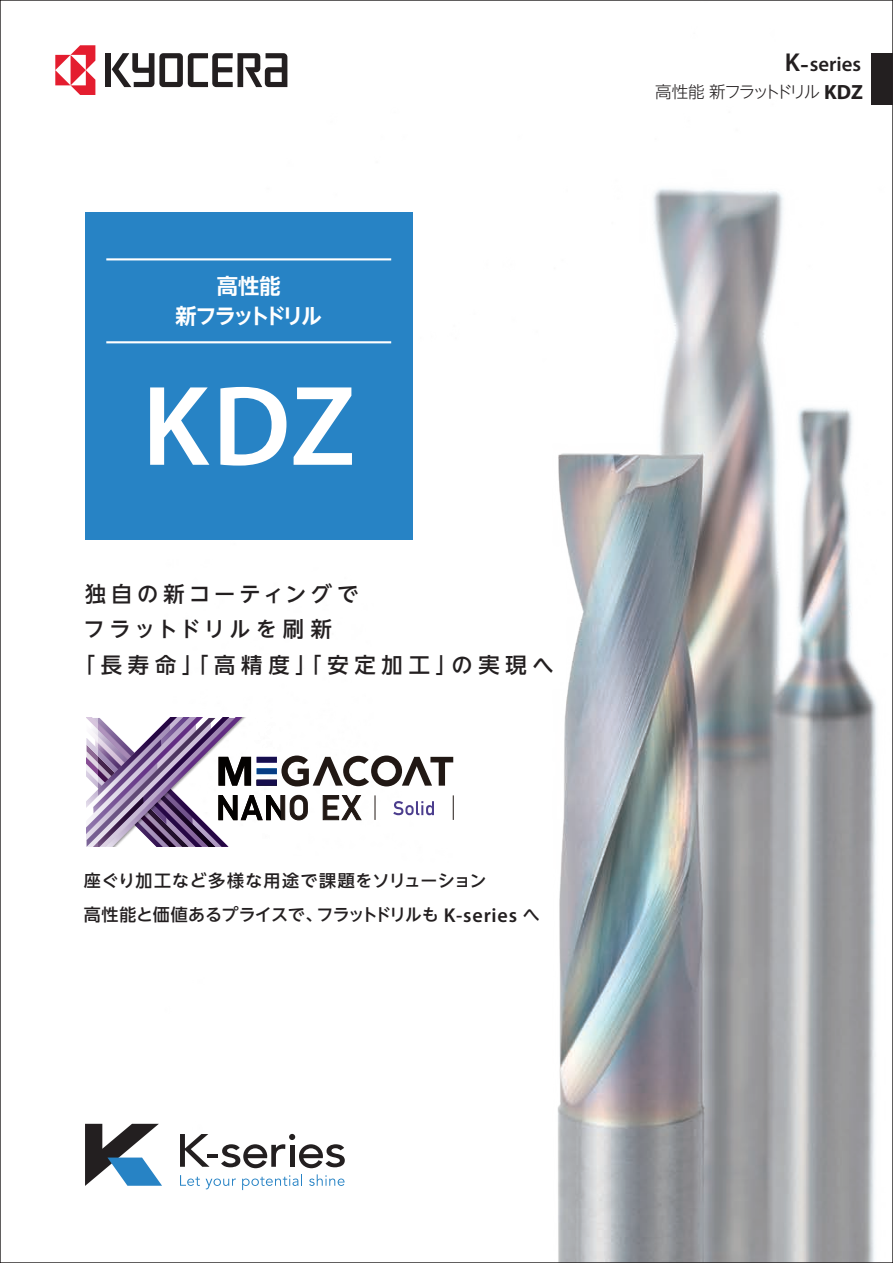
<style>
.page{position:relative;width:893px;height:1263px;background:#fff}
.page>*{position:absolute;margin:0;border:0;box-sizing:border-box;transform-origin:0 0}
.t1{font:600 114.75px "Myriad Pro";color:#fff}
.t2{font:500 21.3px "UD Shin Go NT Pro";letter-spacing:.195em;color:#231f20}
.t3{font:500 21.3px "UD Shin Go NT Pro";letter-spacing:.275em;color:#231f20}
.t4{font:700 21.3px/29.7px "UD Shin Go NT Pro De";letter-spacing:-.12em;color:#fff;text-align:center}
.t5{font:600 20.7px "Myriad Pro";color:#231f20}
.t6{font:500 16.95px/34px "UD Shin Go NT Pro";letter-spacing:-.005em;color:#231f20}
.t7{font:300 16.5px "UD Shin Go NT Pro";letter-spacing:-.13em;color:#231f20}
.s1{font-family:"Myriad Pro";font-weight:600;font-size:20.1px}
.s2{font-size:25.95px}
.s3{font-family:"Myriad Pro";font-weight:700;font-size:20.7px}
</style>
<div class="page">
<img style="left:165px;top:53px;width:726px;height:1208px">
<svg style="left:87px;top:718px;width:367px;height:129px"></svg>
<div style="left:85px;top:213px;width:327px;height:327px;background:#2783c5"></div>
<div style="left:872px;top:53px;width:21px;height:51px;background:#231f20"></div>
<div style="left:106px;top:53px;width:5px;height:34px;background:#231f20"></div>
<svg style="left:112px;top:53px;width:175px;height:34px"></svg>
<svg style="left:55px;top:45px;width:40px;height:50px"></svg>
<svg style="left:180px;top:1175px;width:20px;height:11px"></svg>
<svg style="left:206px;top:1178px;width:30px;height:11px"></svg>
<svg style="left:242px;top:1174px;width:60px;height:16px"></svg>
<svg style="left:309px;top:1174px;width:35px;height:12px"></svg>
<svg style="left:85px;top:1124px;width:77px;height:62px"></svg>
<svg style="left:180px;top:1134px;width:30px;height:33px"></svg>
<svg style="left:221px;top:1134px;width:124px;height:34px"></svg>
<hr style="left:207px;top:1154px;width:10px;height:4px;background:#231f20">
<hr style="left:106px;top:258px;width:285px;height:2px;background:#fff">
<hr style="left:106px;top:341px;width:285px;height:2px;background:#fff">
<p class="t4" style="left:176px;top:270px;width:148px">高性能<br>新フラットドリル</p>
<h1 class="t1" style="left:142px;top:353px;width:215px">KDZ</h1>
<p class="t2" style="left:85px;top:577px;width:275px">独自の新コーティングで</p>
<p class="t2" style="left:84px;top:612px;width:250px">フラットドリルを刷新</p>
<p class="t3" style="left:74px;top:647px;width:481px">「長寿命」「高精度」「安定加工」の実現へ</p>
<p class="t6" style="left:84px;top:863px;width:458px">座ぐり加工など多様な用途で課題をソリューション<br>高性能と価値あるプライスで、フラットドリルも <span class="s1">K-series</span> へ</p>
<p class="t5" style="left:785px;top:51px;width:78px"><span class="s2">K-</span>series</p>
<p class="t7" style="left:655px;top:79px;width:209px">高性能新フラットドリル <span class="s3">KDZ</span></p>
</div>
